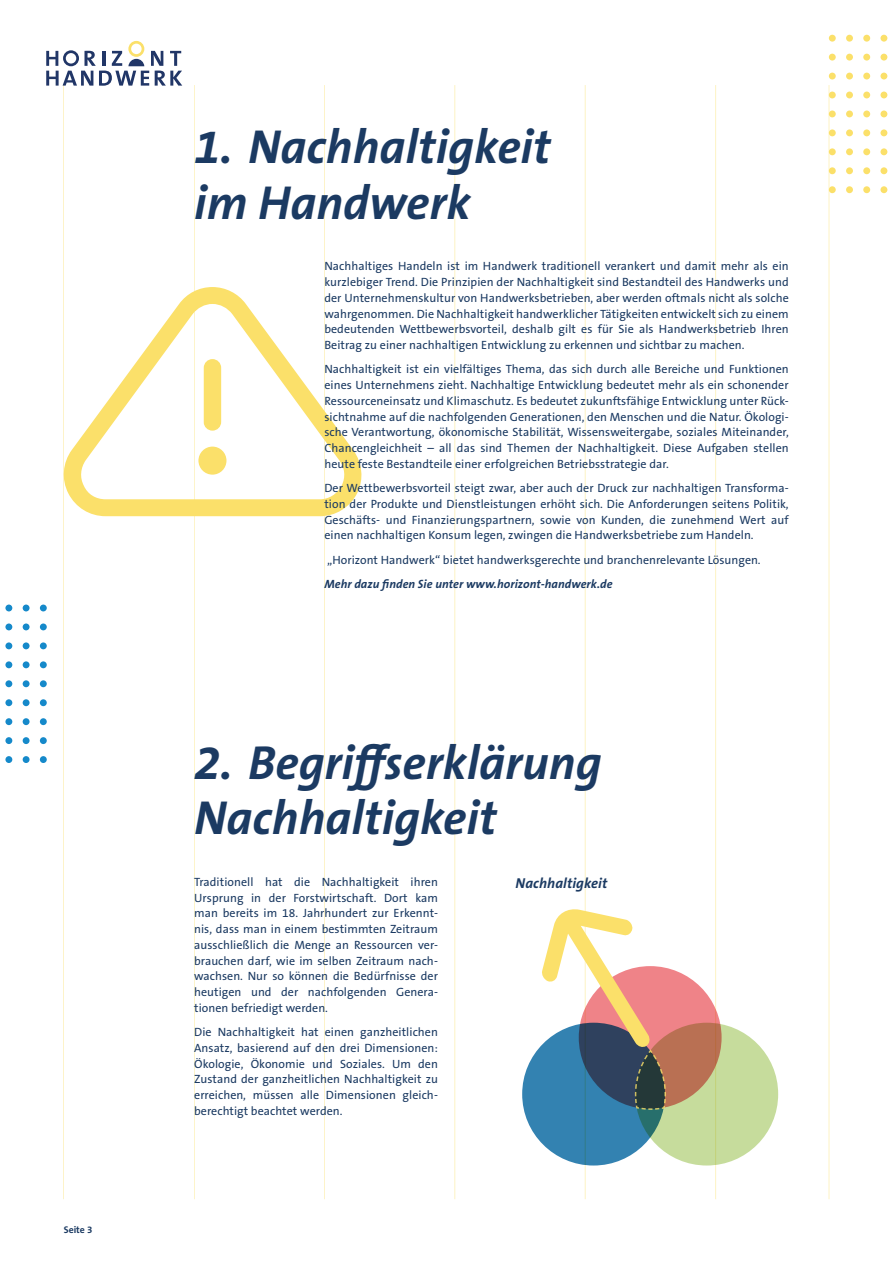
<style>
.page{position:relative;width:893px;height:1263px;background:#fff}
.page>*{position:absolute;margin:0;border:0;box-sizing:border-box;transform-origin:0 0}
.t1{font:italic 700 48px/55.5px "The Sans B W7";color:#1b3a62}
.t2{font:italic 700 14.4px "The Sans B W7";letter-spacing:.005em;color:#1b3a62}
.t3{font:12px/15.8px "The Sans B W5 Plain";letter-spacing:.005em;color:#1b3a62;text-align:justify}
.t4{font:italic 700 12px "The Sans B W7";letter-spacing:.005em;color:#1b3a62}
.t5{font:700 9.75px "The Sans B W7";color:#1b3a62}
</style>
<div class="page">
<hr style="left:194px;top:85px;width:1px;height:1114px;background:#fbe06a">
<hr style="left:63px;top:85px;width:1px;height:1114px;background:#fbe06a">
<hr style="left:324px;top:85px;width:1px;height:1114px;background:#fbe06a">
<hr style="left:455px;top:85px;width:1px;height:1114px;background:#fbe06a">
<hr style="left:585px;top:85px;width:1px;height:1114px;background:#fbe06a">
<hr style="left:829px;top:85px;width:1px;height:1114px;background:#fbe06a">
<hr style="left:715px;top:85px;width:1px;height:1114px;background:#fbe06a">
<div style="left:5px;top:756px;width:7px;height:7px;background:#1589ca;border-radius:50%"></div>
<div style="left:23px;top:756px;width:7px;height:7px;background:#1589ca;border-radius:50%"></div>
<div style="left:40px;top:756px;width:7px;height:7px;background:#1589ca;border-radius:50%"></div>
<div style="left:5px;top:737px;width:7px;height:7px;background:#1589ca;border-radius:50%"></div>
<div style="left:23px;top:737px;width:7px;height:7px;background:#1589ca;border-radius:50%"></div>
<div style="left:40px;top:737px;width:7px;height:7px;background:#1589ca;border-radius:50%"></div>
<div style="left:5px;top:718px;width:7px;height:7px;background:#1589ca;border-radius:50%"></div>
<div style="left:23px;top:718px;width:7px;height:7px;background:#1589ca;border-radius:50%"></div>
<div style="left:40px;top:718px;width:7px;height:7px;background:#1589ca;border-radius:50%"></div>
<div style="left:5px;top:699px;width:7px;height:7px;background:#1589ca;border-radius:50%"></div>
<div style="left:23px;top:699px;width:7px;height:7px;background:#1589ca;border-radius:50%"></div>
<div style="left:40px;top:699px;width:7px;height:7px;background:#1589ca;border-radius:50%"></div>
<div style="left:5px;top:680px;width:7px;height:7px;background:#1589ca;border-radius:50%"></div>
<div style="left:23px;top:680px;width:7px;height:7px;background:#1589ca;border-radius:50%"></div>
<div style="left:40px;top:680px;width:7px;height:7px;background:#1589ca;border-radius:50%"></div>
<div style="left:5px;top:661px;width:7px;height:7px;background:#1589ca;border-radius:50%"></div>
<div style="left:23px;top:661px;width:7px;height:7px;background:#1589ca;border-radius:50%"></div>
<div style="left:40px;top:661px;width:7px;height:7px;background:#1589ca;border-radius:50%"></div>
<div style="left:5px;top:642px;width:7px;height:7px;background:#1589ca;border-radius:50%"></div>
<div style="left:23px;top:642px;width:7px;height:7px;background:#1589ca;border-radius:50%"></div>
<div style="left:40px;top:642px;width:7px;height:7px;background:#1589ca;border-radius:50%"></div>
<div style="left:5px;top:623px;width:7px;height:7px;background:#1589ca;border-radius:50%"></div>
<div style="left:23px;top:623px;width:7px;height:7px;background:#1589ca;border-radius:50%"></div>
<div style="left:40px;top:623px;width:7px;height:7px;background:#1589ca;border-radius:50%"></div>
<div style="left:5px;top:604px;width:7px;height:7px;background:#1589ca;border-radius:50%"></div>
<div style="left:23px;top:604px;width:7px;height:7px;background:#1589ca;border-radius:50%"></div>
<div style="left:40px;top:604px;width:7px;height:7px;background:#1589ca;border-radius:50%"></div>
<div style="left:829px;top:186px;width:7px;height:7px;background:#fbe06a;border-radius:50%"></div>
<div style="left:846px;top:186px;width:7px;height:7px;background:#fbe06a;border-radius:50%"></div>
<div style="left:863px;top:186px;width:7px;height:7px;background:#fbe06a;border-radius:50%"></div>
<div style="left:880px;top:186px;width:7px;height:7px;background:#fbe06a;border-radius:50%"></div>
<div style="left:829px;top:167px;width:7px;height:7px;background:#fbe06a;border-radius:50%"></div>
<div style="left:846px;top:167px;width:7px;height:7px;background:#fbe06a;border-radius:50%"></div>
<div style="left:863px;top:167px;width:7px;height:7px;background:#fbe06a;border-radius:50%"></div>
<div style="left:880px;top:167px;width:7px;height:7px;background:#fbe06a;border-radius:50%"></div>
<div style="left:829px;top:148px;width:7px;height:7px;background:#fbe06a;border-radius:50%"></div>
<div style="left:846px;top:148px;width:7px;height:7px;background:#fbe06a;border-radius:50%"></div>
<div style="left:863px;top:148px;width:7px;height:7px;background:#fbe06a;border-radius:50%"></div>
<div style="left:880px;top:148px;width:7px;height:7px;background:#fbe06a;border-radius:50%"></div>
<div style="left:829px;top:129px;width:7px;height:7px;background:#fbe06a;border-radius:50%"></div>
<div style="left:846px;top:129px;width:7px;height:7px;background:#fbe06a;border-radius:50%"></div>
<div style="left:863px;top:129px;width:7px;height:7px;background:#fbe06a;border-radius:50%"></div>
<div style="left:880px;top:129px;width:7px;height:7px;background:#fbe06a;border-radius:50%"></div>
<div style="left:829px;top:110px;width:7px;height:7px;background:#fbe06a;border-radius:50%"></div>
<div style="left:846px;top:110px;width:7px;height:7px;background:#fbe06a;border-radius:50%"></div>
<div style="left:863px;top:110px;width:7px;height:7px;background:#fbe06a;border-radius:50%"></div>
<div style="left:880px;top:110px;width:7px;height:7px;background:#fbe06a;border-radius:50%"></div>
<div style="left:829px;top:92px;width:7px;height:6px;background:#fbe06a;border-radius:50%"></div>
<div style="left:846px;top:92px;width:7px;height:6px;background:#fbe06a;border-radius:50%"></div>
<div style="left:863px;top:92px;width:7px;height:6px;background:#fbe06a;border-radius:50%"></div>
<div style="left:880px;top:92px;width:7px;height:6px;background:#fbe06a;border-radius:50%"></div>
<div style="left:829px;top:73px;width:7px;height:6px;background:#fbe06a;border-radius:50%"></div>
<div style="left:846px;top:73px;width:7px;height:6px;background:#fbe06a;border-radius:50%"></div>
<div style="left:863px;top:73px;width:7px;height:6px;background:#fbe06a;border-radius:50%"></div>
<div style="left:880px;top:73px;width:7px;height:6px;background:#fbe06a;border-radius:50%"></div>
<div style="left:829px;top:54px;width:7px;height:7px;background:#fbe06a;border-radius:50%"></div>
<div style="left:846px;top:54px;width:7px;height:7px;background:#fbe06a;border-radius:50%"></div>
<div style="left:863px;top:54px;width:7px;height:7px;background:#fbe06a;border-radius:50%"></div>
<div style="left:880px;top:54px;width:7px;height:7px;background:#fbe06a;border-radius:50%"></div>
<div style="left:829px;top:35px;width:7px;height:7px;background:#fbe06a;border-radius:50%"></div>
<div style="left:846px;top:35px;width:7px;height:7px;background:#fbe06a;border-radius:50%"></div>
<div style="left:863px;top:35px;width:7px;height:7px;background:#fbe06a;border-radius:50%"></div>
<div style="left:880px;top:35px;width:7px;height:7px;background:#fbe06a;border-radius:50%"></div>
<svg style="left:46px;top:41px;width:136px;height:45px"></svg>
<svg style="left:63px;top:287px;width:299px;height:229px"></svg>
<div style="left:204px;top:359px;width:17px;height:72px;background:#fbe06a;border-radius:9px"></div>
<div style="left:198px;top:447px;width:28px;height:28px;background:#fbe06a;border-radius:50%"></div>
<div style="left:635px;top:1023px;width:143px;height:142px;background:#c6dc9c;border-radius:50%"></div>
<svg style="left:522px;top:1023px;width:143px;height:142px;background:#3381ac"></svg>
<svg style="left:579px;top:966px;width:143px;height:143px;background:#cd7868"></svg>
<svg style="left:541px;top:907px;width:126px;height:203px"></svg>
<p class="t5" style="left:64px;top:1223px;width:30px">Seite 3</p>
<h1 class="t1" style="left:194px;top:120px;width:358px">1. Nachhaltigkeit im Handwerk</h1>
<p class="t3" style="left:324px;top:259px;width:466px">Nachhaltiges Handeln ist im Handwerk traditionell verankert und damit mehr als ein kurzlebiger Trend. Die Prinzipien der Nachhaltigkeit sind Bestandteil des Handwerks und der Unternehmenskultur von Handwerksbetrieben, aber werden oftmals nicht als solche wahrgenommen. Die Nachhaltigkeit handwerklicher Tätigkeiten entwickelt sich zu einem bedeutenden Wettbewerbsvorteil, deshalb gilt es für Sie als Handwerksbetrieb Ihren Beitrag zu einer nachhaltigen Entwicklung zu erkennen und sichtbar zu machen.</p>
<p class="t3" style="left:324px;top:362px;width:466px">Nachhaltigkeit ist ein vielfältiges Thema, das sich durch alle Bereiche und Funktionen eines Unternehmens zieht. Nachhaltige Entwicklung bedeutet mehr als ein schonender Ressourceneinsatz und Klimaschutz. Es bedeutet zukunftsfähige Entwicklung unter Rück&shy;sichtnahme auf die nachfolgenden Generationen, den Menschen und die Natur. Ökologi&shy;sche Verantwortung, ökonomische Stabilität, Wissensweitergabe, soziales Miteinander, Chancengleichheit – all das sind Themen der Nachhaltigkeit. Diese Aufgaben stellen heute feste Bestandteile einer erfolgreichen Betriebsstrategie dar.</p>
<p class="t3" style="left:324px;top:480px;width:466px">Der Wettbewerbsvorteil steigt zwar, aber auch der Druck zur nachhaltigen Transforma&shy;tion der Produkte und Dienstleistungen erhöht sich. Die Anforderungen seitens Politik, Geschäfts- und Finanzierungspartnern, sowie von Kunden, die zunehmend Wert auf einen nachhaltigen Konsum legen, zwingen die Handwerksbetriebe zum Handeln.</p>
<p class="t3" style="left:327px;top:552px;width:435px">„Horizont Handwerk“ bietet handwerksgerechte und branchenrelevante Lösungen.</p>
<p class="t4" style="left:324px;top:576px;width:290px">Mehr dazu finden Sie unter www.horizont-handwerk.de</p>
<h1 class="t1" style="left:194px;top:735px;width:409px">2. Begriffserklärung<br>Nachhaltigkeit</h1>
<p class="t2" style="left:516px;top:874px;width:93px">Nachhaltigkeit</p>
<p class="t3" style="left:194px;top:874px;width:245px">Traditionell hat die Nachhaltigkeit ihren Ursprung in der Forstwirtschaft. Dort kam man bereits im 18. Jahrhundert zur Erkennt&shy;nis, dass man in einem bestimmten Zeitraum ausschließlich die Menge an Ressourcen ver&shy;brauchen darf, wie im selben Zeitraum nach&shy;wachsen. Nur so können die Bedürfnisse der heutigen und der nachfolgenden Genera&shy;tionen befriedigt werden.</p>
<p class="t3" style="left:194px;top:1024px;width:245px">Die Nachhaltigkeit hat einen ganzheitlichen Ansatz, basierend auf den drei Dimensionen:<br>Ökologie, Ökonomie und Soziales. Um den Zustand der ganzheitlichen Nachhaltigkeit zu erreichen, müssen alle Dimensionen gleich&shy;berechtigt beachtet werden.</p>
</div>
